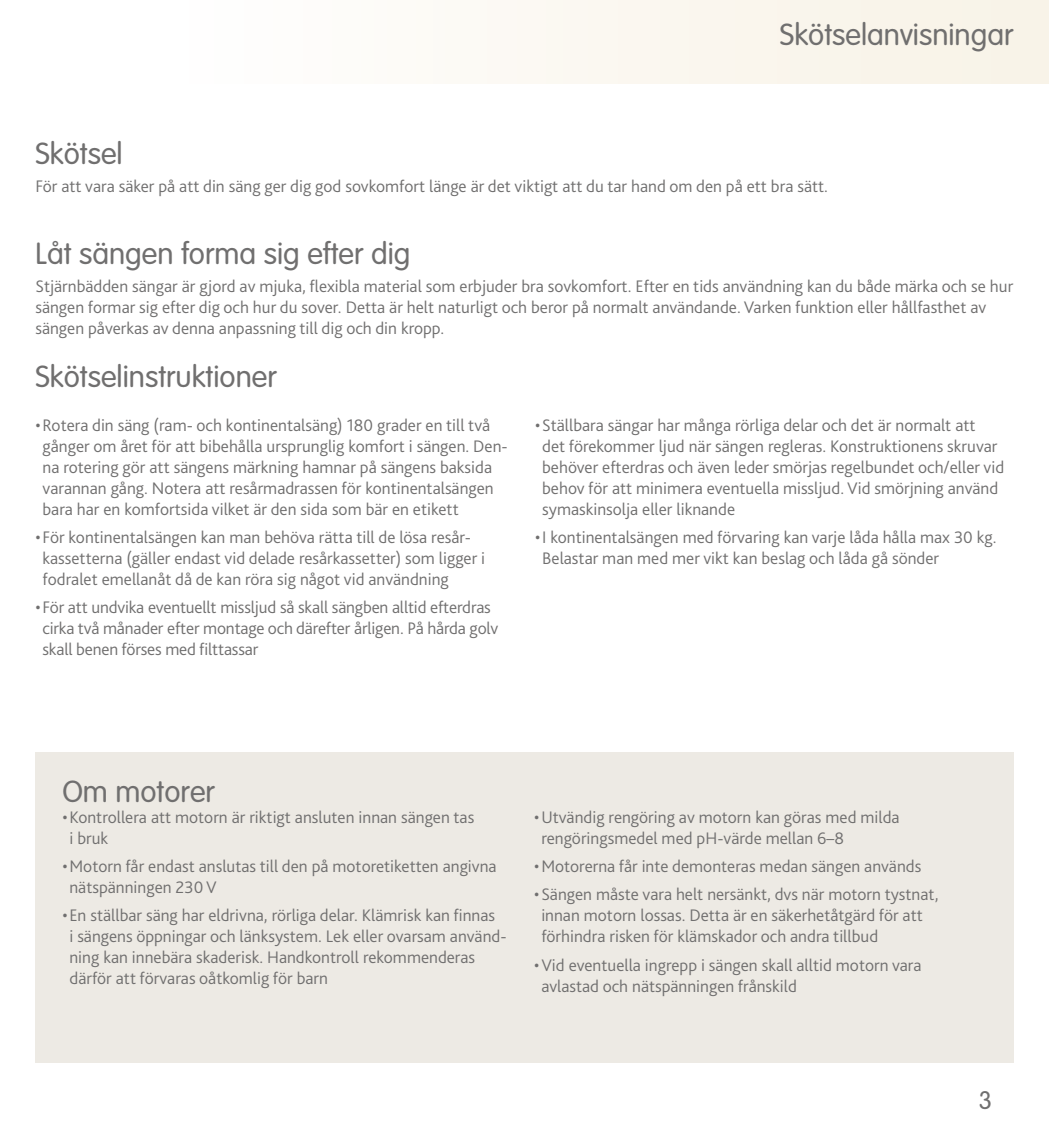
<style>
.page{position:relative;width:1049px;height:1134px;background:#fff}
.page>*{position:absolute;margin:0;border:0;box-sizing:border-box;transform-origin:0 0}
.t1{font:300 30px "VAG Rounded";color:#706f6f}
.t2{font:300 25px "VAG Rounded";color:#706f6f}
.t3{font:300 17.5px/21px "Bliss 2";color:#706f6f}
</style>
<div class="page">
<div style="left:0;top:0;width:1049px;height:83px;background:#fcf9f3"></div>
<hr style="left:0;top:0;width:1px;height:83px;background:#fff">
<div style="left:35px;top:753px;width:978px;height:310px;background:#edeae4"></div>
<h1 class="t1" style="left:780px;top:17px;width:235px">Skötselanvisningar</h1>
<h1 class="t1" style="left:35px;top:136px;width:89px">Skötsel</h1>
<p class="t3" style="left:35px;top:175px;width:794px">För att vara säker på att din säng ger dig god sovkomfort länge är det viktigt att du tar hand om den på ett bra sätt.</p>
<h1 class="t1" style="left:35px;top:236px;width:377px">Låt sängen forma sig efter dig</h1>
<p class="t3" style="left:35px;top:276px;width:979px">Stjärnbädden sängar är gjord av mjuka, flexibla material som erbjuder bra sovkomfort. Efter en tids användning kan du både märka och se hur sängen formar sig efter dig och hur du sover. Detta är helt naturligt och beror på normalt användande. Varken funktion eller hållfasthet av sängen påverkas av denna anpassning till dig och din kropp.</p>
<h1 class="t1" style="left:35px;top:359px;width:243px">Skötselinstruktioner</h1>
<p class="t3" style="left:43px;top:414px;width:467px;text-indent:-7px">•Rotera din säng (ram- och kontinentalsäng) 180 grader en till två gånger om året för att bibehålla ursprunglig komfort i sängen. Den&shy;na rotering gör att sängens märkning hamnar på sängens baksida varannan gång. Notera att resårmadrassen för kontinentalsängen bara har en komfortsida vilket är den sida som bär en etikett</p>
<p class="t3" style="left:43px;top:527px;width:444px;text-indent:-7px">•För kontinentalsängen kan man behöva rätta till de lösa resår&shy;kassetterna (gäller endast vid delade resårkassetter) som ligger i fodralet emellanåt då de kan röra sig något vid användning</p>
<p class="t3" style="left:43px;top:597px;width:457px;text-indent:-7px">•För att undvika eventuellt missljud så skall sängben alltid efterdras cirka två månader efter montage och därefter årligen. På hårda golv skall benen förses med filttassar</p>
<p class="t3" style="left:542px;top:414px;width:463px;text-indent:-7px">•Ställbara sängar har många rörliga delar och det är normalt att<br>det förekommer ljud när sängen regleras. Konstruktionens skruvar behöver efterdras och även leder smörjas regelbundet och/eller vid behov för att minimera eventuella missljud. Vid smörjning använd symaskinsolja eller liknande</p>
<p class="t3" style="left:542px;top:527px;width:456px;text-indent:-7px">•I kontinentalsängen med förvaring kan varje låda hålla max 30 kg.<br>Belastar man med mer vikt kan beslag och låda gå sönder</p>
<h1 class="t1" style="left:62px;top:774px;width:154px">Om motorer</h1>
<p class="t3" style="left:69px;top:807px;width:406px;text-indent:-7px">•Kontrollera att motorn är riktigt ansluten innan sängen tas i bruk</p>
<p class="t3" style="left:69px;top:856px;width:429px;text-indent:-7px">•Motorn får endast anslutas till den på motoretiketten angivna nätspänningen 230 V</p>
<p class="t3" style="left:69px;top:905px;width:439px;text-indent:-7px">•En ställbar säng har eldrivna, rörliga delar. Klämrisk kan finnas<br>i sängens öppningar och länksystem. Lek eller ovarsam använd&shy;ning kan innebära skaderisk. Handkontroll rekommenderas därför att förvaras oåtkomlig för barn</p>
<p class="t3" style="left:541px;top:807px;width:360px;text-indent:-7px">•Utvändig rengöring av motorn kan göras med milda rengöringsmedel med pH-värde mellan 6–8</p>
<p class="t3" style="left:534px;top:856px;width:389px">•Motorerna får inte demonteras medan sängen används</p>
<p class="t3" style="left:541px;top:884px;width:399px;text-indent:-7px">•Sängen måste vara helt nersänkt, dvs när motorn tystnat, innan motorn lossas. Detta är en säkerhetåtgärd för att förhindra risken för klämskador och andra tillbud</p>
<p class="t3" style="left:541px;top:954px;width:382px;text-indent:-7px">•Vid eventuella ingrepp i sängen skall alltid motorn vara avlastad och nätspänningen frånskild</p>
<h2 class="t2" style="left:979px;top:1086px;width:15px">3</h2>
</div>
